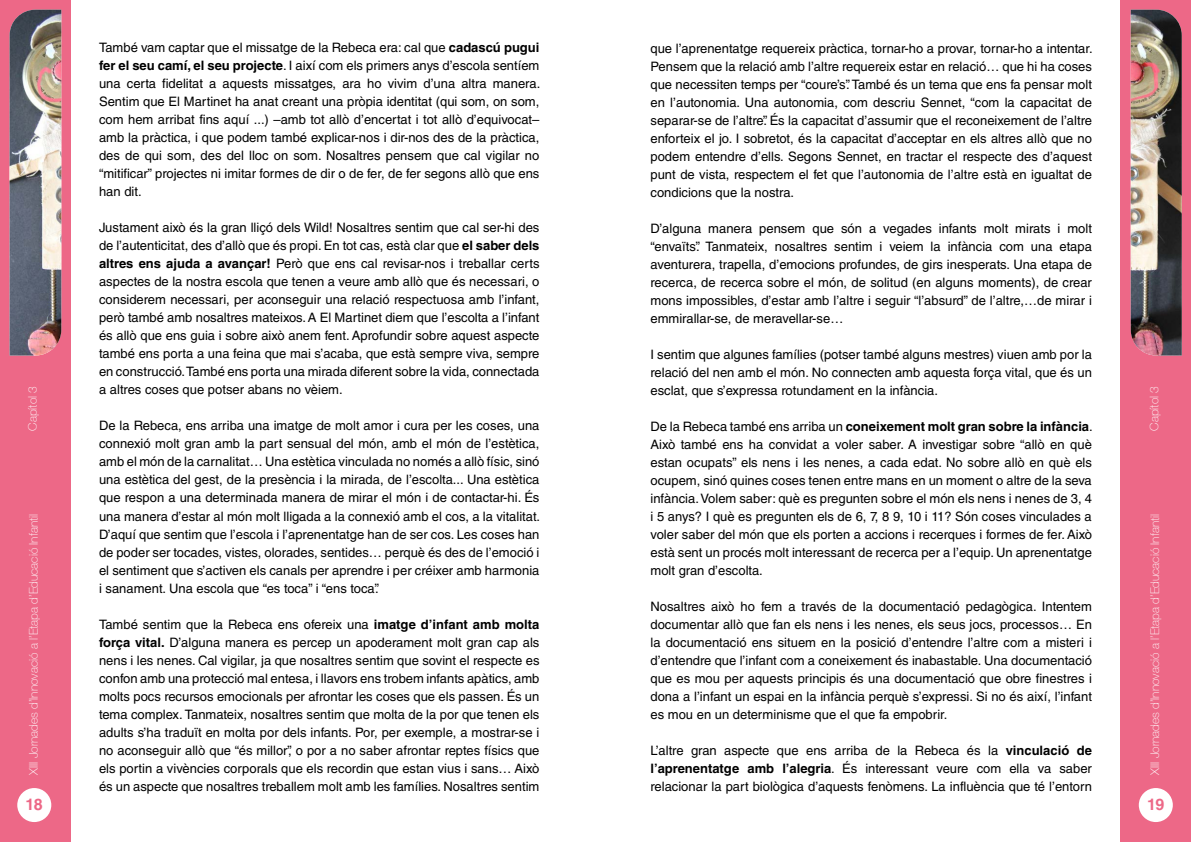
<style>
.page{position:relative;width:1191px;height:842px;background:#fff}
.page>*{position:absolute;margin:0;border:0;box-sizing:border-box;transform-origin:0 0}
.t1{font:700 16px "Helvetica LT Std";color:#ed6887}
.t2{font:13px/18px "Helvetica LT Std";color:#000;text-align:justify}
.t3{font:100 12px "Helvetica 35";color:#fff}
.s1{font-weight:700}
</style>
<div class="page">
<div style="left:1120px;top:0;width:71px;height:842px;background:#ed6887"></div>
<div style="left:1138px;top:788px;width:34px;height:34px;background:#fff;border-radius:50%"></div>
<div style="left:0;top:0;width:71px;height:842px;background:#ed6887"></div>
<div style="left:17px;top:788px;width:34px;height:34px;background:#fff;border-radius:50%"></div>
<img style="left:10px;top:10px;width:51px;height:345px">
<img style="left:1130px;top:10px;width:51px;height:345px">
<p class="t2" style="left:99px;top:39px;width:443px">També vam captar que el missatge de la Rebeca era: cal que <span class="s1">cadascú pugui fer el seu camí, el seu projecte</span>. I així com els primers anys d’escola sentíem una certa fidelitat a aquests missatges, ara ho vivim d’una altra manera.<br>Sentim que El Martinet ha anat creant una pròpia identitat (qui som, on som, com hem arribat fins aquí ...) –amb tot allò d’encertat i tot allò d’equivocat– amb la pràctica, i que podem també explicar-nos i dir-nos des de la pràctica, des de qui som, des del lloc on som. Nosaltres pensem que cal vigilar no “mitificar” projectes ni imitar formes de dir o de fer, de fer segons allò que ens han dit.</p>
<p class="t2" style="left:99px;top:219px;width:442px">Justament això és la gran lliçó dels Wild! Nosaltres sentim que cal ser-hi des de l’autenticitat, des d’allò que és propi. En tot cas, està clar que <span class="s1">el saber dels altres ens ajuda a avançar!</span> Però que ens cal revisar-nos i treballar certs aspectes de la nostra escola que tenen a veure amb allò que és necessari, o considerem necessari, per aconseguir una relació respectuosa amb l’infant, però també amb nosaltres mateixos. A El Martinet diem que l’escolta a l’infant és allò que ens guia i sobre això anem fent. Aprofundir sobre aquest aspecte també ens porta a una feina que mai s’acaba, que està sempre viva, sempre en construcció. També ens porta una mirada diferent sobre la vida, connectada a altres coses que potser abans no vèiem.</p>
<p class="t2" style="left:99px;top:417px;width:443px">De la Rebeca, ens arriba una imatge de molt amor i cura per les coses, una connexió molt gran amb la part sensual del món, amb el món de l’estètica, amb el món de la carnalitat… Una estètica vinculada no només a allò físic, sinó una estètica del gest, de la presència i la mirada, de l’escolta... Una estètica que respon a una determinada manera de mirar el món i de contactar-hi. És una manera d’estar al món molt lligada a la connexió amb el cos, a la vitalitat.<br>D’aquí que sentim que l’escola i l’aprenentatge han de ser cos. Les coses han de poder ser tocades, vistes, olorades, sentides… perquè és des de l’emoció i el sentiment que s’activen els canals per aprendre i per créixer amb harmonia i sanament. Una escola que “es toca” i “ens toca”.</p>
<p class="t2" style="left:99px;top:615px;width:442px">També sentim que la Rebeca ens ofereix una <span class="s1">imatge d’infant amb molta força vital.</span> D’alguna manera es percep un apoderament molt gran cap als nens i les nenes. Cal vigilar, ja que nosaltres sentim que sovint el respecte es confon amb una protecció mal entesa, i llavors ens trobem infants apàtics, amb molts pocs recursos emocionals per afrontar les coses que els passen. És un tema complex. Tanmateix, nosaltres sentim que molta de la por que tenen els adults s’ha traduït en molta por dels infants. Por, per exemple, a mostrar-se i no aconseguir allò que “és millor”, o por a no saber afrontar reptes físics que els portin a vivències corporals que els recordin que estan vius i sans… Això és un aspecte que nosaltres treballem molt amb les famílies. Nosaltres sentim</p>
<p class="t2" style="left:650px;top:39px;width:444px">que l’aprenentatge requereix pràctica, tornar-ho a provar, tornar-ho a intentar.<br>Pensem que la relació amb l’altre requereix estar en relació… que hi ha coses que necessiten temps per “coure’s”. També és un tema que ens fa pensar molt en l’autonomia. Una autonomia, com descriu Sennet, “com la capacitat de separar-se de l’altre”. És la capacitat d’assumir que el reconeixement de l’altre enforteix el jo. I sobretot, és la capacitat d’acceptar en els altres allò que no podem entendre d’ells. Segons Sennet, en tractar el respecte des d’aquest punt de vista, respectem el fet que l’autonomia de l’altre està en igualtat de condicions que la nostra.</p>
<p class="t2" style="left:650px;top:219px;width:443px">D’alguna manera pensem que són a vegades infants molt mirats i molt “envaïts”. Tanmateix, nosaltres sentim i veiem la infància com una etapa aventurera, trapella, d’emocions profundes, de girs inesperats. Una etapa de recerca, de recerca sobre el món, de solitud (en alguns moments), de crear mons impossibles, d’estar amb l’altre i seguir “l’absurd” de l’altre,…de mirar i emmirallar-se, de meravellar-se…</p>
<p class="t2" style="left:650px;top:345px;width:443px">I sentim que algunes famílies (potser també alguns mestres) viuen amb por la relació del nen amb el món. No connecten amb aquesta força vital, que és un esclat, que s’expressa rotundament en la infància.</p>
<p class="t2" style="left:650px;top:417px;width:444px">De la Rebeca també ens arriba un <span class="s1">coneixement molt gran sobre la infància</span>.<br>Això també ens ha convidat a voler saber. A investigar sobre “allò en què estan ocupats” els nens i les nenes, a cada edat. No sobre allò en què els ocupem, sinó quines coses tenen entre mans en un moment o altre de la seva infància. Volem saber: què es pregunten sobre el món els nens i nenes de 3, 4 i 5 anys? I què es pregunten els de 6, 7, 8 9, 10 i 11? Són coses vinculades a voler saber del món que els porten a accions i recerques i formes de fer. Això està sent un procés molt interessant de recerca per a l’equip. Un aprenentatge molt gran d’escolta.</p>
<p class="t2" style="left:650px;top:597px;width:443px">Nosaltres això ho fem a través de la documentació pedagògica. Intentem documentar allò que fan els nens i les nenes, els seus jocs, processos… En la documentació ens situem en la posició d’entendre l’altre com a misteri i d’entendre que l’infant com a coneixement és inabastable. Una documentació que es mou per aquests principis és una documentació que obre finestres i dona a l’infant un espai en la infància perquè s’expressi. Si no és així, l’infant es mou en un determinisme que el que fa empobrir.</p>
<p class="t2" style="left:650px;top:741px;width:443px">L’altre gran aspecte que ens arriba de la Rebeca és la <span class="s1">vinculació de l’aprenentatge amb l’alegria</span>. És interessant veure com ella va saber relacionar la part biològica d’aquests fenòmens. La influència que té l’entorn</p>
<p class="t3" style="left:26px;top:431px;width:46px;rotate:-90deg">Capítol 3</p>
<p class="t3" style="left:1147px;top:431px;width:46px;rotate:-90deg">Capítol 3</p>
<p class="t3" style="left:27px;top:774px;width:262px;rotate:-90deg">XIII Jornades d’Innovació a l’Etapa d’Educació Infantil</p>
<p class="t3" style="left:1148px;top:774px;width:262px;rotate:-90deg">XIII Jornades d’Innovació a l’Etapa d’Educació Infantil</p>
<p class="t1" style="left:26px;top:794px;width:19px">18</p>
<p class="t1" style="left:1147px;top:794px;width:19px">19</p>
</div>
